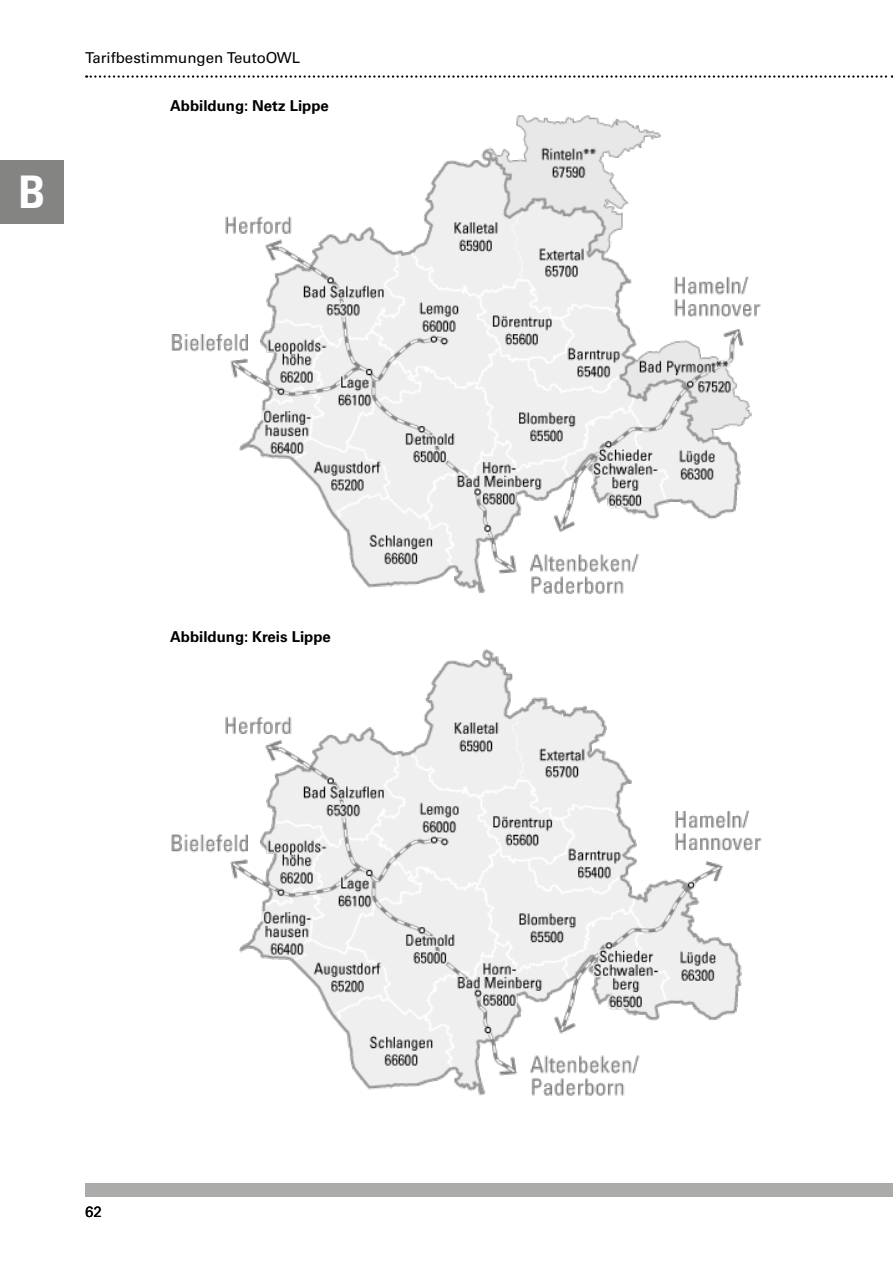
<style>
.page{position:relative;width:893px;height:1263px;background:#fff}
.page>*{position:absolute;margin:0;border:0;box-sizing:border-box;transform-origin:0 0}
.t1{font:700 condensed 45px "Univers LT Pro";color:#fff}
.t2{font:700 15px "Univers LT Pro 65";color:#000}
.t3{font:15px "Univers LT Pro 55 Roman";color:#000}
</style>
<div class="page">
<svg style="left:86px;top:75px;width:807px;height:3px"></svg>
<div style="left:85px;top:1183px;width:808px;height:13px;background:#ababaa"></div>
<img style="left:171px;top:115px;width:590px;height:479px">
<img style="left:171px;top:649px;width:591px;height:447px">
<div style="left:0;top:160px;width:64px;height:64px;background:#848483"></div>
<h1 class="t1" style="left:18px;top:164px;width:29px">B</h1>
<p class="t3" style="left:85px;top:48px;width:217px">Tarifbestimmungen TeutoOWL</p>
<p class="t2" style="left:170px;top:95px;width:160px">Abbildung: Netz Lippe</p>
<p class="t2" style="left:170px;top:626px;width:162px">Abbildung: Kreis Lippe</p>
<p class="t3" style="left:85px;top:1202px;width:18px">62</p>
</div>
